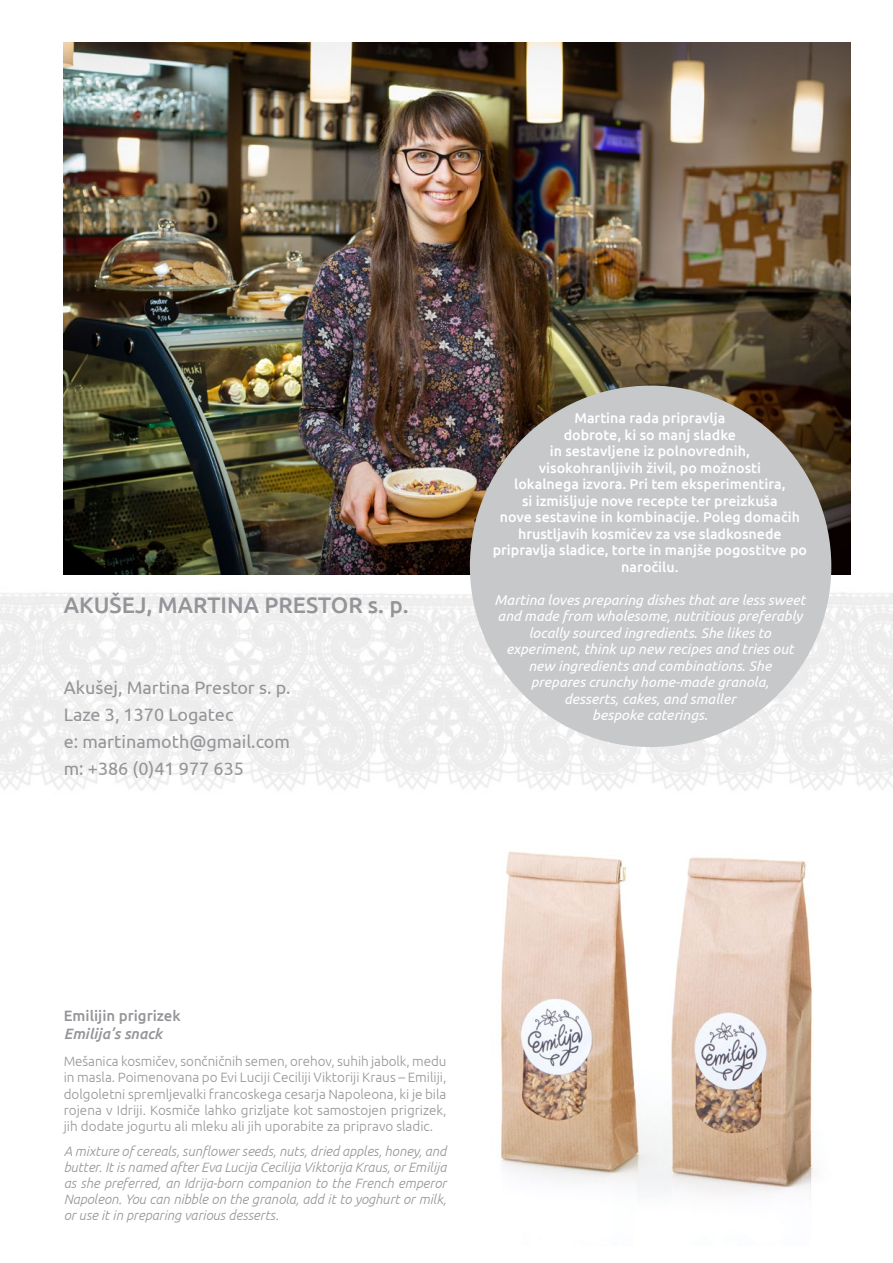
<style>
.page{position:relative;width:893px;height:1263px;background:#fff}
.page>*{position:absolute;margin:0;border:0;box-sizing:border-box;transform-origin:0 0}
.t1{font:500 22.5px "Ubuntu";color:#939598}
.t2{font:18px/27px "Ubuntu";color:#939598}
.t3{font:500 15px "Ubuntu";color:#939598}
.t4{font:italic 500 15px "Ubuntu";color:#939598}
.t5{font:500 14.25px/16.5px "Ubuntu";color:#fff;text-align:center}
.t6{font:italic 14.25px/16.5px "Ubuntu";color:#fff;text-align:center}
.t7{font:300 13.5px/16.2px "Ubuntu";color:#939598;text-align:justify}
.t8{font:italic 300 13.5px/16.2px "Ubuntu";color:#939598;text-align:justify}
</style>
<div class="page">
<img style="left:500px;top:851px;width:314px;height:343px">
<img style="left:64px;top:43px;width:786px;height:531px">
<div style="left:470px;top:386px;width:361px;height:361px;background:#c7c8ca;border-radius:50%"></div>
<h1 class="t1" style="left:64px;top:591px;width:347px">AKUŠEJ, MARTINA PRESTOR s. p.</h1>
<p class="t2" style="left:64px;top:674px;width:228px">Akušej, Martina Prestor s. p.<br>Laze 3, 1370 Logatec<br>e: martinamoth@gmail.com m: +386 (0)41 977 635</p>
<p class="t5" style="left:493px;top:409px;width:316px">Martina rada pripravlja<br>dobrote, ki so manj sladke<br>in sestavljene iz polnovrednih,<br>visokohranljivih živil, po možnosti<br>lokalnega izvora. Pri tem eksperimentira,<br>si izmišljuje nove recepte ter preizkuša<br>nove sestavine in kombinacije. Poleg domačih hrustljavih kosmičev za vse sladkosnede pripravlja sladice, torte in manjše pogostitve po naročilu.</p>
<p class="t6" style="left:494px;top:591px;width:312px">Martina loves preparing dishes that are less sweet and made from wholesome, nutritious preferably locally sourced ingredients. She likes to experiment, think up new recipes and tries out new ingredients and combinations. She<br>prepares crunchy home-made granola,<br>desserts, cakes, and smaller<br>bespoke caterings.</p>
<p class="t3" style="left:64px;top:1006px;width:118px">Emilijin prigrizek</p>
<p class="t4" style="left:64px;top:1024px;width:100px">Emilija’s snack</p>
<p class="t7" style="left:64px;top:1053px;width:384px">Mešanica kosmičev, sončničnih semen, orehov, suhih jabolk, medu in masla. Poimenovana po Evi Luciji Ceciliji Viktoriji Kraus – Emiliji, dolgoletni spremljevalki francoskega cesarja Napoleona, ki je bila rojena v Idriji. Kosmiče lahko grizljate kot samostojen prigrizek, jih dodate jogurtu ali mleku ali jih uporabite za pripravo sladic.</p>
<p class="t8" style="left:64px;top:1142px;width:384px">A mixture of cereals, sunflower seeds, nuts, dried apples, honey, and butter. It is named after Eva Lucija Cecilija Viktorija Kraus, or Emilija as she preferred, an Idrija-born companion to the French emperor Napoleon. You can nibble on the granola, add it to yoghurt or milk, or use it in preparing various desserts.</p>
</div>
